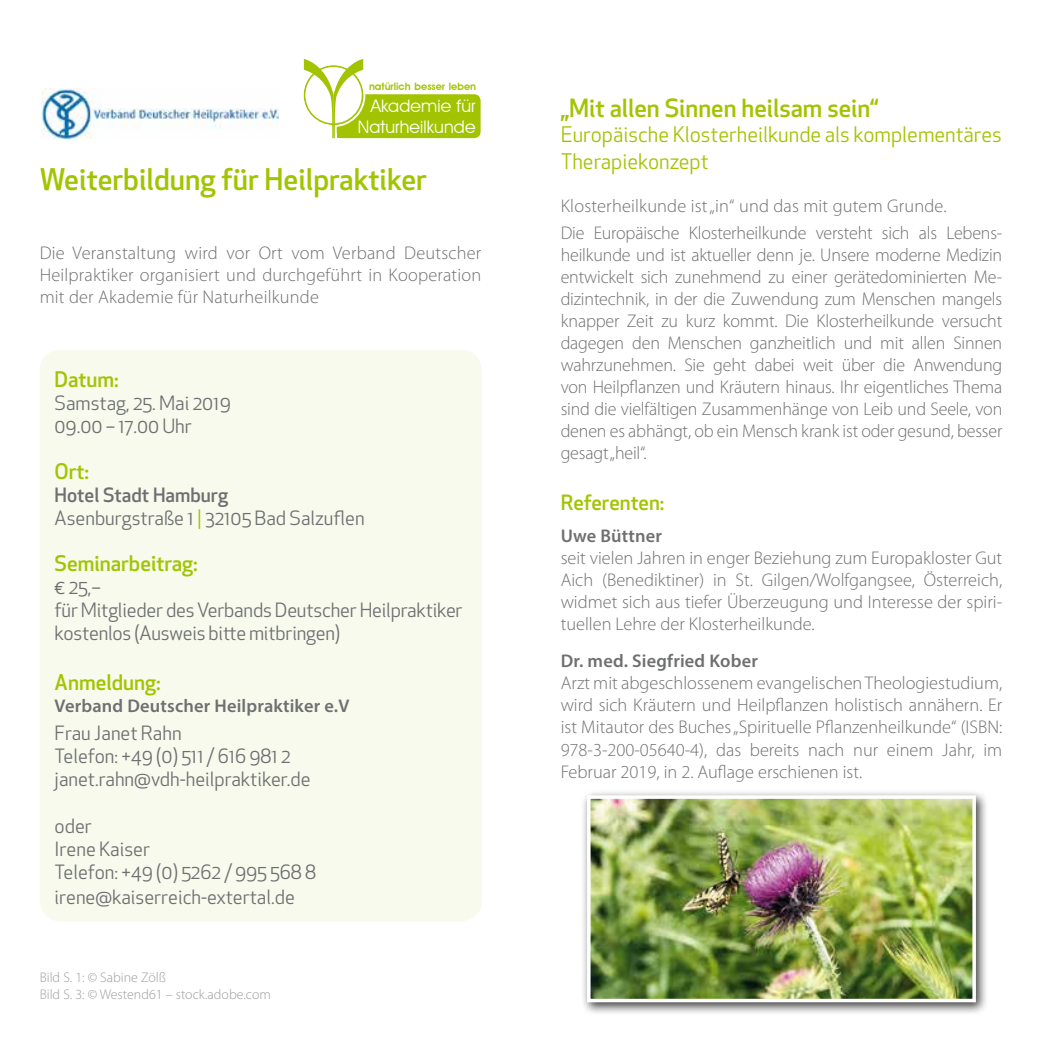
<style>
.page{position:relative;width:1042px;height:1042px;background:#fff}
.page>*{position:absolute;margin:0;border:0;box-sizing:border-box;transform-origin:0 0}
.t1{font:500 29.22px "Apex New";color:#a2c400}
.t2{font:500 24.5px "Apex New";color:#a2c400}
.t3{font:21px/26.8px "Apex New";color:#a2c400}
.t4{font:500 21px "Apex New";color:#a2c400}
.t5{font:500 20.65px "Apex New";color:#a2c400}
.t6{font:19.25px/23.1px "Apex New";color:#6e6f70}
.t7{font:300 18.38px/22.1px "Myriad Pro";color:#6e6f70;text-align:justify}
.t8{font:600 18.38px "Myriad Pro";letter-spacing:.01em;color:#6e6f70}
.t9{font:17.32px/20.8px "Avant Garde IT Cby BT";letter-spacing:.01em;color:#fff;text-align:right}
.t10{font:300 14px/16.8px "Myriad Pro";color:#9b9d9f}
.t11{font:600 10.15px "Avant Garde IT Cby BT";color:#a2c400}
.s1{font-weight:500}
.s2{color:#a2c400}
</style>
<div class="page">
<div style="left:40px;top:350px;width:442px;height:571px;background:#f7faed;border-radius:21px"></div>
<div style="left:337px;top:94px;width:143px;height:44px;background:#a2c400;border-radius:6px"></div>
<svg style="left:304px;top:59px;width:59px;height:79px"></svg>
<div style="left:337px;top:130px;width:9px;height:8px;background:#a2c400"></div>
<div style="left:581px;top:789px;width:407px;height:226px;background:#000;opacity:.75"></div>
<img style="left:592px;top:800px;width:379px;height:197px">
<div style="left:587px;top:795px;width:389px;height:207px;border:4px solid #fff"></div>
<img style="left:41px;top:89px;width:238px;height:50px">
<p class="t11" style="left:369px;top:80px;width:109px">natürlich besser leben</p>
<p class="t9" style="left:358px;top:96px;width:119px">Akademie für<br>Naturheilkunde</p>
<h1 class="t1" style="left:40px;top:160px;width:389px">Weiterbildung für Heilpraktiker</h1>
<p class="t7" style="left:40px;top:241px;width:443px">Die Veranstaltung wird vor Ort vom Verband Deutscher Heilpraktiker organisiert und durchgeführt in Kooperation mit der Akademie für Naturheilkunde</p>
<p class="t4" style="left:55px;top:365px;width:66px">Datum:</p>
<p class="t6" style="left:55px;top:391px;width:178px">Samstag, 25. Mai 2019<br>09.00 – 17.00 Uhr</p>
<p class="t4" style="left:55px;top:457px;width:36px">Ort:</p>
<p class="t6" style="left:55px;top:483px;width:311px"><span class="s1">Hotel Stadt Hamburg<br></span>Asenburgstraße 1 <span class="s2">|</span> 32105 Bad Salzuflen</p>
<p class="t4" style="left:55px;top:549px;width:145px">Seminarbeitrag:</p>
<p class="t6" style="left:55px;top:575px;width:409px">€ 25,–<br>für Mitglieder des Verbands Deutscher Heilpraktiker kostenlos (Ausweis bitte mitbringen)</p>
<p class="t4" style="left:55px;top:668px;width:108px">Anmeldung:</p>
<p class="t8" style="left:55px;top:694px;width:296px">Verband Deutscher Heilpraktiker e.V</p>
<p class="t6" style="left:55px;top:722px;width:257px">Frau Janet Rahn<br>Telefon: +49 (0) 511 / 616 981 2 janet.rahn@vdh-heilpraktiker.de</p>
<p class="t6" style="left:55px;top:814px;width:263px">oder<br>Irene Kaiser<br>Telefon: +49 (0) 5262 / 995 568 8</p>
<p class="t6" style="left:55px;top:885px;width:242px">irene@kaiserreich-extertal.de</p>
<p class="t10" style="left:40px;top:969px;width:233px">Bild S. 1: © Sabine Zölß<br>Bild S. 3: © Westend61 – stock.adobe.com</p>
<h2 class="t2" style="left:561px;top:92px;width:319px">„Mit allen Sinnen heilsam sein“</h2>
<p class="t3" style="left:561px;top:121px;width:443px">Europäische Klosterheilkunde als komplementäres<br>Therapiekonzept</p>
<p class="t7" style="left:561px;top:192px;width:443px;line-height:26.9px">Klosterheilkunde ist „in“ und das mit gutem Grunde.<br>Die Europäische Klosterheilkunde versteht sich als Lebens-</p>
<p class="t7" style="left:561px;top:244px;width:443px">heilkunde und ist aktueller denn je. Unsere moderne Medizin entwickelt sich zunehmend zu einer gerätedominierten Me&shy;dizintechnik, in der die Zuwendung zum Menschen mangels knapper Zeit zu kurz kommt. Die Klosterheilkunde versucht dagegen den Menschen ganzheitlich und mit allen Sinnen wahrzunehmen. Sie geht dabei weit über die Anwendung von Heilpflanzen und Kräutern hinaus. Ihr eigentliches Thema sind die vielfältigen Zusammenhänge von Leib und Seele, von denen es abhängt, ob ein Mensch krank ist oder gesund, besser gesagt „heil“.</p>
<p class="t5" style="left:561px;top:489px;width:105px">Referenten:</p>
<p class="t8" style="left:561px;top:524px;width:103px">Uwe Büttner</p>
<p class="t7" style="left:561px;top:547px;width:443px">seit vielen Jahren in enger Beziehung zum Europakloster Gut Aich (Benediktiner) in St. Gilgen/Wolfgangsee, Österreich, widmet sich aus tiefer Überzeugung und Interesse der spiri&shy;tuellen Lehre der Klosterheilkunde.</p>
<p class="t8" style="left:561px;top:649px;width:199px">Dr. med. Siegfried Kober</p>
<p class="t7" style="left:561px;top:672px;width:443px">Arzt mit abgeschlossenem evangelischen Theologiestudium, wird sich Kräutern und Heilpflanzen holistisch annähern. Er ist Mitautor des Buches „Spirituelle Pflanzenheilkunde“ (ISBN:<br>978-3-200-05640-4), das bereits nach nur einem Jahr, im Februar 2019, in 2. Auflage erschienen ist.</p>
</div>
